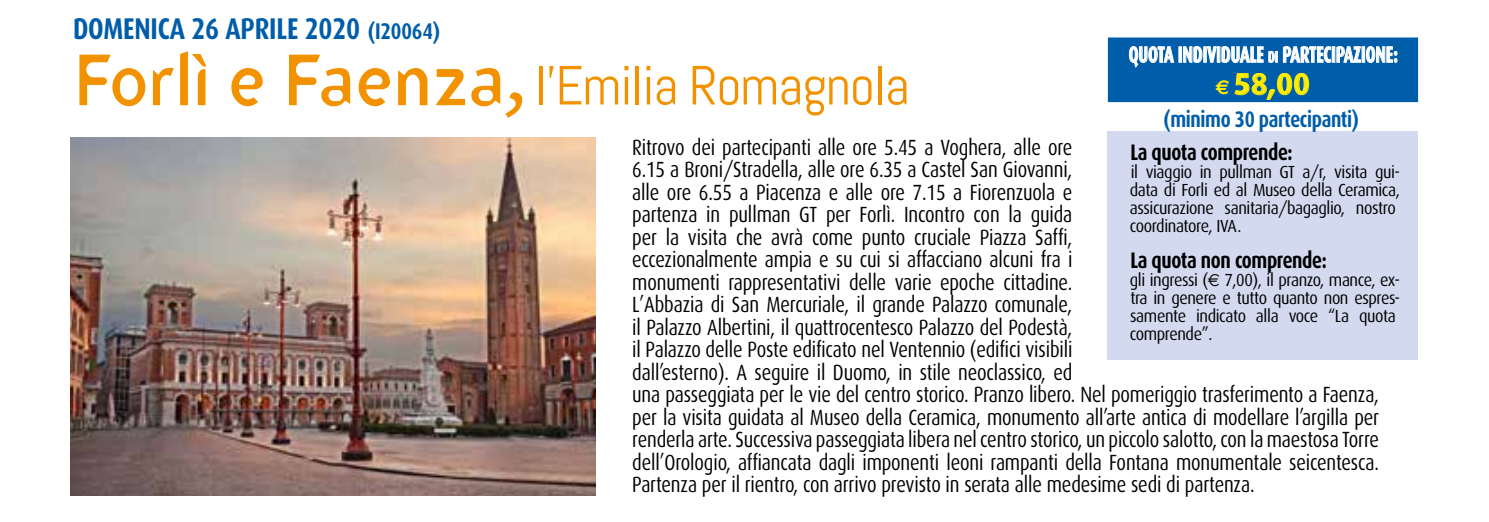
<style>
.page{position:relative;width:1489px;height:522px;background:#fff}
.page>*{position:absolute;margin:0;border:0;box-sizing:border-box;transform-origin:0 0}
.t1{font:55px "Abel";letter-spacing:-.02em;color:#f39200}
.t2{font:700 30px "Dax";letter-spacing:-.01em;color:#005da9;scale:.83 1}
.t3{font:700 30px "Dax";color:#ffed00}
.t4{font:700 22.5px "Dax";letter-spacing:-.02em;color:#000;scale:.8 1}
.t5{font:700 22.5px "Dax";color:#fff;scale:.7 1}
.t6{font:700 22.5px "Dax";letter-spacing:-.02em;color:#005da9;scale:.8 1}
.t7{font:22px/22.5px "Dax";letter-spacing:-.01em;color:#000;scale:.83 1}
.t8{font:17.5px/18px "Dax";letter-spacing:-.025em;color:#000;scale:.92 1}
.s1{font-size:22.5px}
.s2{font-size:22.75px}
.s3{font-size:15.75px}
.s4{font-family:"Euro Sans";font-size:20px}
.s5{font-family:"Euro Sans"}
.s6{font-family:"Blindfish";font-weight:300;font-size:70px}
</style>
<div class="page">
<div style="left:1107px;top:131px;width:310px;height:229px;background:#d3daf0"></div>
<div style="left:1107px;top:37px;width:310px;height:33px;background:#005da9"></div>
<div style="left:1107px;top:70px;width:310px;height:32px;background:#005da9"></div>
<svg style="left:1128px;top:46px;width:46px;height:22px"></svg>
<svg style="left:1183px;top:46px;width:214px;height:17px"></svg>
<svg style="left:1234px;top:73px;width:74px;height:27px"></svg>
<svg style="left:79px;top:54px;width:67px;height:53px"></svg>
<svg style="left:152px;top:51px;width:55px;height:55px"></svg>
<svg style="left:231px;top:68px;width:32px;height:39px"></svg>
<svg style="left:289px;top:54px;width:62px;height:53px"></svg>
<svg style="left:358px;top:68px;width:32px;height:39px"></svg>
<svg style="left:398px;top:68px;width:30px;height:38px"></svg>
<svg style="left:434px;top:68px;width:89px;height:70px"></svg>
<img style="left:71px;top:138px;width:524px;height:357px">
<h2 class="t2" style="left:73px;top:11px;width:444px">DOMENICA 26 APRILE 2020 <span class="s1">(</span><span class="s2">I20064</span><span class="s1">)</span></h2>
<p class="t5" style="left:1128px;top:42px;width:386px">QUOTA INDIVIDUALE <span class="s3">di</span> PARTECIPAZIONE:</p>
<h2 class="t3" style="left:1215px;top:67px;width:96px"><span class="s4">e</span> 58,00</h2>
<p class="t6" style="left:1163px;top:106px;width:246px">(minimo 30 partecipanti)</p>
<p class="t4" style="left:1130px;top:139px;width:204px">La quota comprende:</p>
<p class="t8" style="left:1129px;top:163px;width:295px">il viaggio in pullman GT a/r, visita gui&shy;data di Forli ed al Museo della Ceramica, assicurazione sanitaria/bagaglio, nostro coordinatore, IVA.</p>
<p class="t4" style="left:1130px;top:247px;width:247px">La quota non comprende:</p>
<p class="t8" style="left:1129px;top:271px;width:295px">gli ingressi (<span class="s5">€</span> 7,00), il pranzo, mance, ex&shy;tra in genere e tutto quanto non espres&shy;samente indicato alla voce “La quota comprende”.</p>
<h1 class="t1" style="left:73px;top:51px;width:838px"><span class="s6">Forlì e Faenza,</span> l’Emilia Romagnola</h1>
<p class="t7" style="left:632px;top:136px;width:901px">Ritrovo dei partecipanti alle ore 5.45 a Voghera, alle ore<br>6.15 a Broni/Stradella, alle ore 6.35 a Castel San Giovanni,<br>alle ore 6.55 a Piacenza e alle ore 7.15 a Fiorenzuola e<br>partenza in pullman GT per Forlì. Incontro con la guida<br>per la visita che avrà come punto cruciale Piazza Saffi,<br>eccezionalmente ampia e su cui si affacciano alcuni fra i<br>monumenti rappresentativi delle varie epoche cittadine.<br>L’Abbazia di San Mercuriale, il grande Palazzo comunale,<br>il Palazzo Albertini, il quattrocentesco Palazzo del Podestà,<br>il Palazzo delle Poste edificato nel Ventennio (edifici visibili<br>dall’esterno). A seguire il Duomo, in stile neoclassico, ed<br>una passeggiata per le vie del centro storico. Pranzo libero. Nel pomeriggio trasferimento a Faenza, per la visita guidata al Museo della Ceramica, monumento all’arte antica di modellare l’argilla per renderla arte. Successiva passeggiata libera nel centro storico, un piccolo salotto, con la maestosa Torre dell’Orologio, affiancata dagli imponenti leoni rampanti della Fontana monumentale seicentesca.<br>Partenza per il rientro, con arrivo previsto in serata alle medesime sedi di partenza.</p>
</div>
